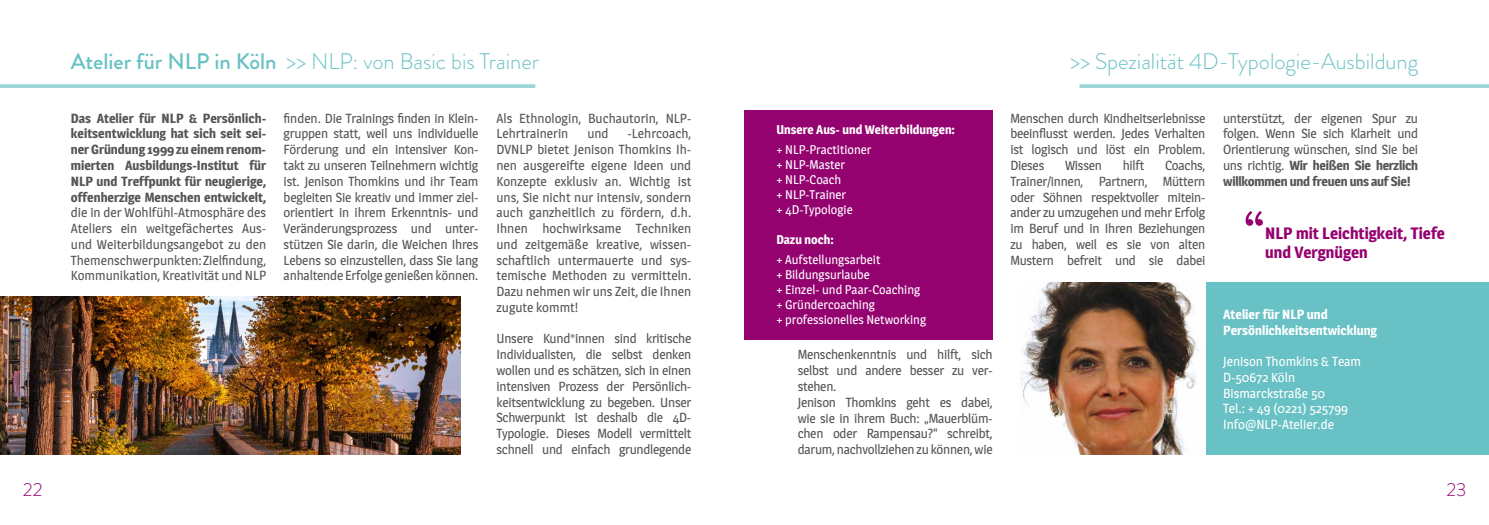
<style>
.page{position:relative;width:1489px;height:525px;background:#fff}
.page>*{position:absolute;margin:0;border:0;box-sizing:border-box;transform-origin:0 0}
.t1{font:700 50px "Brandon Grotesque";color:#940270}
.t2{font:300 22.5px "Brandon Grotesque";color:#68c1c4}
.t3{font:300 18.75px "Brandon Grotesque";color:#940270}
.t4{font:700 16.25px/19.5px "Magra";color:#940270}
.t5{font:13.12px/15.8px "Magra";letter-spacing:-.02em;color:#565656;text-align:justify}
.t6{font:700 13.12px/15.8px "Magra";color:#565656;text-align:justify}
.t7{font:13.12px/15.8px "Magra";color:#fff}
.t8{font:13.12px/15.8px "Magra";color:#565656}
.t9{font:700 13.12px/15.8px "Magra";color:#fff}
.t10{font:12.5px/15px "Magra";color:#fff}
.t11{font:700 12.5px "Magra";color:#fff}
.s1{font-weight:500}
.s2{font-weight:700}
</style>
<div class="page">
<img style="left:0;top:296px;width:461px;height:158px">
<div style="left:1205px;top:282px;width:283px;height:172px;background:#68c1c4"></div>
<img style="left:1020px;top:282px;width:181px;height:172px">
<svg style="left:1079px;top:84px;width:409px;height:4px;background:#a3d8da"></svg>
<div style="left:744px;top:110px;width:248px;height:229px;background:#940270"></div>
<svg style="left:0;top:84px;width:535px;height:4px;background:#a3d8da"></svg>
<h2 class="t2" style="left:71px;top:46px;width:469px"><span class="s1">Atelier für NLP in Köln</span> &gt;&gt; NLP: von Basic bis Trainer</h2>
<p class="t6" style="left:71px;top:110px;width:197px">Das Atelier für NLP &amp; Persönlich&shy;keitsentwicklung hat sich seit sei&shy;ner Gründung 1999 zu einem renom&shy;mierten Ausbildungs-Institut für NLP und Treffpunkt für neugierige, offenherzige Menschen entwickelt,</p>
<p class="t5" style="left:71px;top:205px;width:197px">die in der Wohlfühl-Atmosphäre des Ateliers ein weitgefächertes Aus&shy;und Weiterbildungsangebot zu den Themenschwerpunkten: Zielfindung, Kommunikation, Kreativität und NLP</p>
<p class="t5" style="left:283px;top:110px;width:196px">finden. Die Trainings finden in Klein&shy;gruppen statt, weil uns individuelle Förderung und ein intensiver Kon&shy;takt zu unseren Teilnehmern wichtig ist. Jenison Thomkins und ihr Team begleiten Sie kreativ und immer ziel&shy;orientiert in ihrem Erkenntnis- und Veränderungsprozess und unter&shy;stützen Sie darin, die Weichen Ihres Lebens so einzustellen, dass Sie lang anhaltende Erfolge genießen können.</p>
<p class="t8" style="left:496px;top:110px;width:196px">Als Ethnologin, Buchautorin, NLP-<br>Lehrtrainerin</p>
<p class="t5" style="left:496px;top:126px;width:196px;text-indent:131px">-Lehrcoach, DVNLP bietet Jenison Thomkins Ih&shy;nen ausgereifte eigene Ideen und Konzepte exklusiv an. Wichtig ist uns, Sie nicht nur intensiv, sondern auch ganzheitlich zu fördern, d.h.<br>Ihnen hochwirksame Techniken und zeitgemäße kreative, wissen&shy;schaftlich untermauerte und sys&shy;temische Methoden zu vermitteln.<br>Dazu nehmen wir uns Zeit, die Ihnen zugute kommt!</p>
<p class="t5" style="left:496px;top:331px;width:196px">Unsere Kund*innen sind kritische Individualisten, die selbst denken wollen und es schätzen, sich in einen intensiven Prozess der Persönlich&shy;keitsentwicklung zu begeben. Unser Schwerpunkt ist deshalb die 4D-Typologie. Dieses Modell vermittelt schnell und einfach grundlegende</p>
<p class="t5" style="left:587px;top:126px;width:23px">und</p>
<p class="t11" style="left:776px;top:121px;width:180px">Unsere Aus- und Weiterbildungen:</p>
<p class="t10" style="left:776px;top:142px;width:97px">+ NLP-Practitioner + NLP-Master<br>+ NLP-Coach<br>+ NLP-Trainer<br>+ 4D-Typologie</p>
<p class="t11" style="left:776px;top:231px;width:59px">Dazu noch:</p>
<p class="t10" style="left:776px;top:252px;width:151px">+ Aufstellungsarbeit<br>+ Bildungsurlaube<br>+ Einzel- und Paar-Coaching + Gründercoaching<br>+ professionelles Networking</p>
<p class="t5" style="left:797px;top:347px;width:196px;text-align:left">Menschenkenntnis und hilft, sich selbst und andere besser zu ver&shy;stehen.<br>Jenison Thomkins geht es dabei, wie sie in ihrem Buch: „Mauerblüm&shy;chen oder Rampensau?“ schreibt, darum, nachvollziehen zu können, wie</p>
<h2 class="t2" style="left:1070px;top:46px;width:349px">&gt;&gt; Spezialität 4D-Typologie-Ausbildung</h2>
<p class="t5" style="left:1010px;top:110px;width:196px">Menschen durch Kindheitserlebnisse beeinflusst werden. Jedes Verhalten ist logisch und löst ein Problem.<br>Dieses</p>
<p class="t5" style="left:1064px;top:157px;width:38px">Wissen</p>
<p class="t5" style="left:1122px;top:157px;width:23px">hilft</p>
<p class="t5" style="left:1010px;top:157px;width:196px;text-indent:155px">Coachs, Trainer/innen, Partnern, Müttern oder Söhnen respektvoller mitein&shy;ander zu umzugehen und mehr Erfolg im Beruf und in Ihren Beziehungen zu haben, weil es sie von alten Mustern befreit und sie dabei</p>
<p class="t5" style="left:1222px;top:110px;width:196px">unterstützt, der eigenen Spur zu folgen. Wenn Sie sich Klarheit und Orientierung wünschen, sind Sie bei uns richtig. <span class="s2">Wir heißen Sie herzlich willkommen und freuen uns auf Sie!</span></p>
<h1 class="t1" style="left:1244px;top:194px;width:21px">“</h1>
<p class="t4" style="left:1265px;top:223px;width:181px">NLP mit Leichtigkeit, Tiefe und Vergnügen</p>
<p class="t9" style="left:1222px;top:306px;width:155px">Atelier für NLP und<br>Persönlichkeitsentwicklung</p>
<p class="t7" style="left:1222px;top:353px;width:139px">Jenison Thomkins &amp; Team<br>D-50672 Köln<br>Bismarckstraße 50<br>Tel.: + 49 (0221) 525799<br>Info@NLP-Atelier.de</p>
<h3 class="t3" style="left:23px;top:476px;width:21px">22</h3>
<h3 class="t3" style="left:1446px;top:476px;width:22px">23</h3>
</div>
